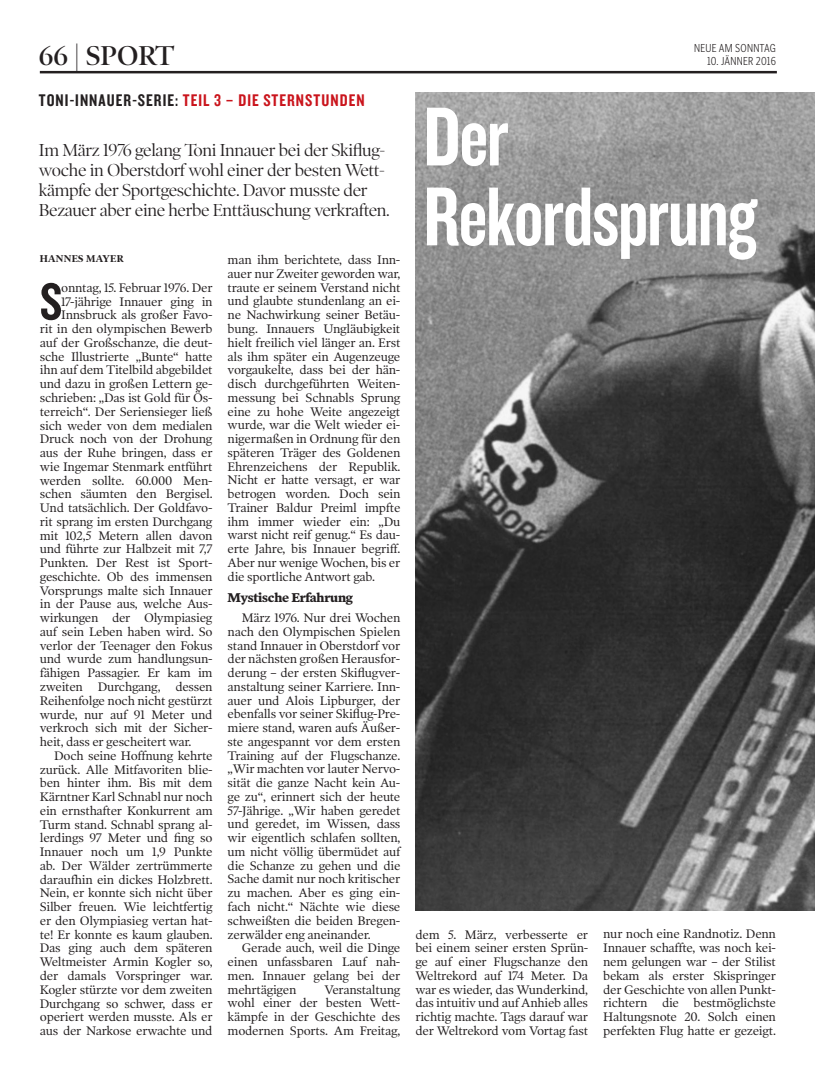
<style>
.page{position:relative;width:815px;height:1071px;background:#fff}
.page>*{position:absolute;margin:0;border:0;box-sizing:border-box;transform-origin:0 0}
.Titel_60{font:86.62px "Knockout HTF49 Liteweight";letter-spacing:-.02em;color:#fff;scale:.95 1}
.Text_1_mit_Ini{font:53.75px "Knockout HTF49 Liteweight";color:#231f20}
.Laufzeile_fuer_Kopf{font:600 27.5px "Poynter OS Display";color:#231f20}
.Vorspann{font:17.5px/20px "Poynter OS Display";letter-spacing:-.02em;color:#231f20}
.Uebertitel_rot{font:17.5px "Knockout HTF49 Liteweight";letter-spacing:.06em;color:#ca141c}
.Text{font:12.5px/13.8px "Poynter OS Text One L";letter-spacing:-.02em;color:#231f20;text-align:justify}
.Text_1_mit_Ini-2{font:12.5px "Poynter OS Text One L";letter-spacing:-.02em;color:#231f20}
.Zwischentitel{font:700 12.5px "Poynter OS Text One L";letter-spacing:-.02em;color:#231f20}
.Datum{font:300 condensed 11.88px "Poynter Gothic Text";letter-spacing:.02em;color:#231f20}
.Autor{font:700 10px "Poynter OS Display";letter-spacing:.03em;color:#231f20}
.s1{color:#231f20}
</style>
<div class="page">
<hr style="left:41px;top:71px;width:735px;height:2px;background:#231f20">
<img style="left:415px;top:92px;width:400px;height:818px">
<p class="Laufzeile_fuer_Kopf" style="left:39px;top:40px;width:137px">66 | SPORT</p>
<p class="Datum" style="left:707px;top:54px;width:70px">10. JÄNNER 2016</p>
<p class="Datum" style="left:694px;top:42px;width:83px">NEUE AM SONNTAG</p>
<p class="Uebertitel_rot" style="left:39px;top:91px;width:327px"><span class="s1">TONI-INNAUER-SERIE:</span> TEIL 3 – DIE STERNSTUNDEN</p>
<p class="Vorspann" style="left:39px;top:139px;width:352px">Im März 1976 gelang Toni Innauer bei der Skiflug&shy;woche in Oberstdorf wohl einer der besten Wett&shy;kämpfe der Sportgeschichte. Davor musste der Bezauer aber eine herbe Enttäuschung verkraften.</p>
<p class="Autor" style="left:40px;top:253px;width:85px">HANNES MAYER</p>
<p class="Text_1_mit_Ini" style="left:40px;top:274px;width:24px">S</p>
<p class="Text_1_mit_Ini-2" style="left:61px;top:280px;width:153px">onntag, 15. Februar 1976. Der</p>
<p class="Text_1_mit_Ini-2" style="left:61px;top:293px;width:153px">17-jährige Innauer ging in</p>
<p class="Text_1_mit_Ini-2" style="left:61px;top:307px;width:153px">Innsbruck als großer Favo-</p>
<p class="Text_1_mit_Ini-2" style="left:40px;top:321px;width:174px">rit in den olympischen Bewerb</p>
<p class="Text_1_mit_Ini-2" style="left:40px;top:335px;width:174px">auf der Großschanze, die deut-</p>
<p class="Text_1_mit_Ini-2" style="left:40px;top:348px;width:174px">sche Illustrierte „Bunte“ hatte</p>
<p class="Text_1_mit_Ini-2" style="left:40px;top:362px;width:174px">ihn auf dem Titelbild abgebildet</p>
<p class="Text_1_mit_Ini-2" style="left:40px;top:376px;width:174px">und dazu in großen Lettern ge-</p>
<p class="Text_1_mit_Ini-2" style="left:40px;top:390px;width:174px">schrieben: „Das ist Gold für Ös-</p>
<p class="Text_1_mit_Ini-2" style="left:40px;top:403px;width:174px">terreich“. Der Seriensieger ließ</p>
<p class="Text_1_mit_Ini-2" style="left:40px;top:417px;width:174px">sich weder von dem medialen</p>
<p class="Text_1_mit_Ini-2" style="left:40px;top:431px;width:174px">Druck noch von der Drohung</p>
<p class="Text_1_mit_Ini-2" style="left:40px;top:445px;width:174px">aus der Ruhe bringen, dass er</p>
<p class="Text_1_mit_Ini-2" style="left:40px;top:458px;width:174px">wie Ingemar Stenmark entführt</p>
<p class="Text_1_mit_Ini-2" style="left:40px;top:472px;width:174px">werden sollte. 60.000 Men-</p>
<p class="Text_1_mit_Ini-2" style="left:40px;top:486px;width:174px">schen säumten den Bergisel.</p>
<p class="Text_1_mit_Ini-2" style="left:40px;top:500px;width:174px">Und tatsächlich. Der Goldfavo-</p>
<p class="Text_1_mit_Ini-2" style="left:40px;top:513px;width:174px">rit sprang im ersten Durchgang</p>
<p class="Text_1_mit_Ini-2" style="left:40px;top:527px;width:174px">mit 102,5 Metern allen davon</p>
<p class="Text_1_mit_Ini-2" style="left:40px;top:541px;width:174px">und führte zur Halbzeit mit 7,7</p>
<p class="Text_1_mit_Ini-2" style="left:40px;top:555px;width:174px">Punkten. Der Rest ist Sport-</p>
<p class="Text_1_mit_Ini-2" style="left:40px;top:568px;width:174px">geschichte. Ob des immensen</p>
<p class="Text_1_mit_Ini-2" style="left:40px;top:582px;width:174px">Vorsprungs malte sich Innauer</p>
<p class="Text_1_mit_Ini-2" style="left:40px;top:596px;width:174px">in der Pause aus, welche Aus-</p>
<p class="Text_1_mit_Ini-2" style="left:40px;top:610px;width:174px">wirkungen der Olympiasieg</p>
<p class="Text_1_mit_Ini-2" style="left:40px;top:623px;width:174px">auf sein Leben haben wird. So</p>
<p class="Text_1_mit_Ini-2" style="left:40px;top:637px;width:174px">verlor der Teenager den Fokus</p>
<p class="Text_1_mit_Ini-2" style="left:40px;top:651px;width:174px">und wurde zum handlungsun-</p>
<p class="Text_1_mit_Ini-2" style="left:40px;top:665px;width:174px">fähigen Passagier. Er kam im</p>
<p class="Text_1_mit_Ini-2" style="left:40px;top:678px;width:174px">zweiten Durchgang, dessen</p>
<p class="Text_1_mit_Ini-2" style="left:40px;top:692px;width:174px">Reihenfolge noch nicht gestürzt</p>
<p class="Text_1_mit_Ini-2" style="left:40px;top:706px;width:174px">wurde, nur auf 91 Meter und</p>
<p class="Text_1_mit_Ini-2" style="left:40px;top:720px;width:174px">verkroch sich mit der Sicher-</p>
<p class="Text_1_mit_Ini-2" style="left:40px;top:733px;width:153px">heit, dass er gescheitert war.</p>
<p class="Text" style="left:40px;top:748px;width:174px;text-indent:14px">Doch seine Hoffnung kehrte zurück. Alle Mitfavoriten blie&shy;ben hinter ihm. Bis mit dem Kärntner Karl Schnabl nur noch ein ernsthafter Konkurrent am Turm stand. Schnabl sprang al&shy;lerdings 97 Meter und fing so Innauer noch um 1,9 Punkte ab. Der Wälder zertrümmerte daraufhin ein dickes Holzbrett.<br>Nein, er konnte sich nicht über Silber freuen. Wie leichtfertig er den Olympiasieg vertan hat&shy;te! Er konnte es kaum glauben.<br>Das ging auch dem späteren Weltmeister Armin Kogler so, der damals Vorspringer war.<br>Kogler stürzte vor dem zweiten Durchgang so schwer, dass er operiert werden musste. Als er aus der Narkose erwachte und</p>
<p class="Text" style="left:228px;top:252px;width:174px">man ihm berichtete, dass Inn&shy;auer nur Zweiter geworden war, traute er seinem Verstand nicht und glaubte stundenlang an ei&shy;ne Nachwirkung seiner Betäu&shy;bung. Innauers Ungläubigkeit hielt freilich viel länger an. Erst als ihm später ein Augenzeuge vorgaukelte, dass bei der hän&shy;disch durchgeführten Weiten&shy;messung bei Schnabls Sprung eine zu hohe Weite angezeigt wurde, war die Welt wieder ei&shy;nigermaßen in Ordnung für den späteren Träger des Goldenen Ehrenzeichens der Republik.<br>Nicht er hatte versagt, er war betrogen worden. Doch sein Trainer Baldur Preiml impfte ihm immer wieder ein: „Du warst nicht reif genug.“ Es dau&shy;erte Jahre, bis Innauer begriff.<br>Aber nur wenige Wochen, bis er die sportliche Antwort gab.</p>
<p class="Zwischentitel" style="left:228px;top:589px;width:127px">Mystische Erfahrung</p>
<p class="Text" style="left:228px;top:610px;width:174px;text-indent:14px">März 1976. Nur drei Wochen nach den Olympischen Spielen stand Innauer in Oberstdorf vor der nächsten großen Herausfor&shy;derung – der ersten Skiflugver&shy;anstaltung seiner Karriere. Inn&shy;auer und Alois Lipburger, der ebenfalls vor seiner Skiflug-Pre&shy;miere stand, waren aufs Äußer&shy;ste angespannt vor dem ersten Training auf der Flugschanze. „Wir machten vor lauter Nervo&shy;sität die ganze Nacht kein Au&shy;ge zu“, erinnert sich der heute 57-Jährige. „Wir haben geredet und geredet, im Wissen, dass wir eigentlich schlafen sollten, um nicht völlig übermüdet auf die Schanze zu gehen und die Sache damit nur noch kritischer zu machen. Aber es ging ein&shy;fach nicht.“ Nächte wie diese schweißten die beiden Bregen&shy;zerwälder eng aneinander.</p>
<p class="Text" style="left:228px;top:940px;width:174px;text-indent:14px">Gerade auch, weil die Dinge einen unfassbaren Lauf nah&shy;men. Innauer gelang bei der mehrtägigen</p>
<p class="Text" style="left:228px;top:981px;width:174px;text-indent:97px">Veranstaltung wohl einer der besten Wett&shy;kämpfe in der Geschichte des modernen Sports. Am Freitag,</p>
<p class="Titel_60" style="left:423px;top:92px;width:92px">Der</p>
<p class="Titel_60" style="left:423px;top:172px;width:353px">Rekordsprung</p>
<p class="Text" style="left:415px;top:926px;width:174px">dem 5. März, verbesserte er bei einem seiner ersten Sprün&shy;ge auf einer Flugschanze den Weltrekord auf 174 Meter. Da war es wieder, das Wunderkind, das intuitiv und auf Anhieb alles richtig machte. Tags darauf war der Weltrekord vom Vortag fast</p>
<p class="Text" style="left:603px;top:926px;width:174px">nur noch eine Randnotiz. Denn Innauer schaffte, was noch kei&shy;nem gelungen war – der Stilist bekam als erster Skispringer der Geschichte von allen Punkt&shy;richtern die bestmöglichste Haltungsnote 20. Solch einen perfekten Flug hatte er gezeigt.</p>
</div>
